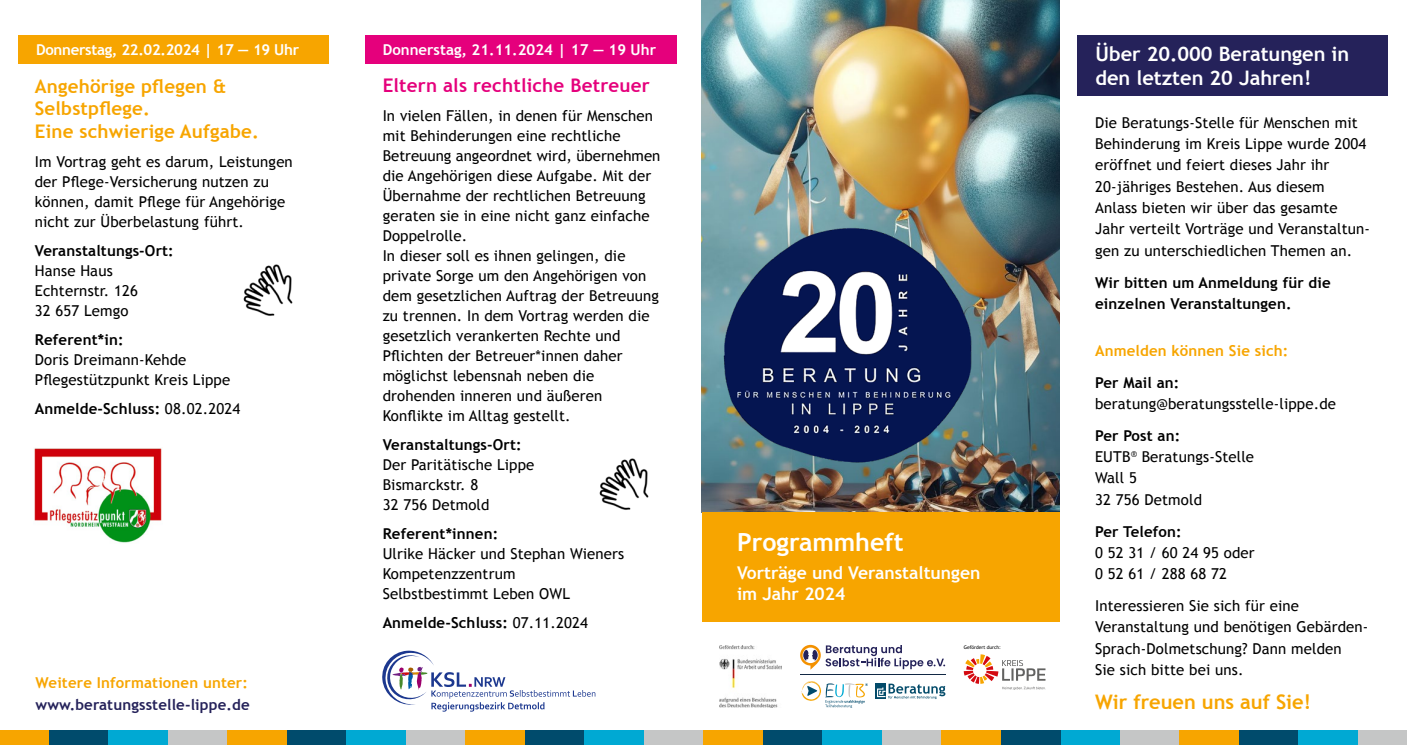
<style>
.page{position:relative;width:1407px;height:745px;background:#fff}
.page>*{position:absolute;margin:0;border:0;box-sizing:border-box;transform-origin:0 0}
.t1{font:700 25px "Trebuchet MS";color:#fff}
.t2{font:700 20px/23.8px "Trebuchet MS";color:#fff}
.t3{font:700 20px "Trebuchet MS";color:#f7a500}
.t4{font:700 18.75px/22.5px "Trebuchet MS";letter-spacing:.01em;color:#f7a500}
.t5{font:700 18.75px "Trebuchet MS";letter-spacing:.01em;color:#e5007c}
.t6{font:700 17.5px/21.2px "Trebuchet MS";color:#fff}
.t7{font:15px/20px "Trebuchet MS";letter-spacing:.01em;color:#000}
.t8{font:700 15px/21.2px "Trebuchet MS";letter-spacing:.01em;color:#000}
.t9{font:700 15px "Trebuchet MS";letter-spacing:-.01em;color:#fff}
.t10{font:700 15px "Trebuchet MS";letter-spacing:.01em;color:#f7a500}
.t11{font:700 15px "Trebuchet MS";letter-spacing:.01em;color:#25225a}
.t12{font:4.88px "Trebuchet MS";color:#000}
.s1{font-weight:400}
.s2{font-weight:700}
</style>
<div class="page">
<img style="left:243px;top:264px;width:50px;height:52px">
<div style="left:1078px;top:35px;width:310px;height:61px;background:#25225a"></div>
<img style="left:702px;top:0;width:357px;height:511px">
<img style="left:722px;top:225px;width:252px;height:239px">
<div style="left:702px;top:511px;width:357px;height:110px;background:#f7a500"></div>
<div style="left:1060px;top:730px;width:60px;height:14px;background:#00a9d3"></div>
<div style="left:1120px;top:730px;width:59px;height:14px;background:#c5c6c6"></div>
<div style="left:1179px;top:730px;width:60px;height:14px;background:#f7a500"></div>
<div style="left:0;top:730px;width:49px;height:14px;background:#f7a500"></div>
<div style="left:1239px;top:730px;width:59px;height:14px;background:#004b6c"></div>
<div style="left:49px;top:730px;width:59px;height:14px;background:#004b6c"></div>
<div style="left:1001px;top:730px;width:59px;height:14px;background:#004b6c"></div>
<div style="left:1298px;top:730px;width:60px;height:14px;background:#00a9d3"></div>
<div style="left:108px;top:730px;width:60px;height:14px;background:#00a9d3"></div>
<div style="left:1358px;top:730px;width:49px;height:14px;background:#c5c6c6"></div>
<div style="left:168px;top:730px;width:59px;height:14px;background:#c5c6c6"></div>
<div style="left:227px;top:730px;width:60px;height:14px;background:#f7a500"></div>
<div style="left:287px;top:730px;width:59px;height:14px;background:#004b6c"></div>
<div style="left:346px;top:730px;width:60px;height:14px;background:#00a9d3"></div>
<div style="left:406px;top:730px;width:59px;height:14px;background:#c5c6c6"></div>
<div style="left:465px;top:730px;width:60px;height:14px;background:#f7a500"></div>
<div style="left:525px;top:730px;width:59px;height:14px;background:#004b6c"></div>
<div style="left:763px;top:730px;width:59px;height:14px;background:#004b6c"></div>
<div style="left:584px;top:730px;width:60px;height:14px;background:#00a9d3"></div>
<div style="left:822px;top:730px;width:60px;height:14px;background:#00a9d3"></div>
<div style="left:644px;top:730px;width:59px;height:14px;background:#c5c6c6"></div>
<div style="left:882px;top:730px;width:59px;height:14px;background:#c5c6c6"></div>
<div style="left:703px;top:730px;width:60px;height:14px;background:#f7a500"></div>
<div style="left:941px;top:730px;width:60px;height:14px;background:#f7a500"></div>
<div style="left:875px;top:682px;width:10px;height:16px;background:#034b6a"></div>
<svg style="left:877px;top:683px;width:68px;height:15px"></svg>
<hr style="left:800px;top:673px;width:145px;height:1px;background:#122844">
<svg style="left:801px;top:681px;width:67px;height:26px"></svg>
<svg style="left:800px;top:644px;width:145px;height:25px"></svg>
<img style="left:719px;top:645px;width:63px;height:62px">
<svg style="left:964px;top:654px;width:82px;height:35px"></svg>
<div style="left:18px;top:35px;width:311px;height:29px;background:#f7a500"></div>
<img style="left:34px;top:448px;width:128px;height:95px">
<div style="left:365px;top:35px;width:311px;height:29px;background:#e5007c"></div>
<svg style="left:382px;top:650px;width:213px;height:61px"></svg>
<img style="left:599px;top:458px;width:50px;height:52px">
<p class="t9" style="left:36px;top:40px;width:264px">Donnerstag, 22.02.2024 | 17 — 19 Uhr</p>
<p class="t4" style="left:35px;top:75px;width:226px">Angehörige pflegen &amp;<br>Selbstpflege.<br>Eine schwierige Aufgabe.</p>
<p class="t7" style="left:35px;top:151px;width:259px">Im Vortrag geht es darum, Leistungen der Pflege-Versicherung nutzen zu können, damit Pflege für Angehörige nicht zur Überbelastung führt.</p>
<p class="t8" style="left:35px;top:239px;width:140px">Veranstaltungs-Ort:</p>
<p class="t7" style="left:35px;top:260px;width:105px">Hanse Haus<br>Echternstr. 126<br>32 657 Lemgo</p>
<p class="t8" style="left:35px;top:328px;width:90px">Referent*in:</p>
<p class="t7" style="left:35px;top:349px;width:197px">Doris Dreimann-Kehde<br>Pflegestützpunkt Kreis Lippe</p>
<p class="t8" style="left:35px;top:397px;width:207px">Anmelde-Schluss: <span class="s1">08.02.2024</span></p>
<p class="t10" style="left:35px;top:673px;width:214px">Weitere Informationen unter:</p>
<p class="t11" style="left:35px;top:694px;width:216px">www.beratungsstelle-lippe.de</p>
<p class="t9" style="left:383px;top:40px;width:275px">Donnerstag, 21.11.2024 | 17 — 19 Uhr</p>
<p class="t5" style="left:383px;top:73px;width:269px">Eltern als rechtliche Betreuer</p>
<p class="t7" style="left:383px;top:106px;width:279px">In vielen Fällen, in denen für Menschen mit Behinderungen eine rechtliche Betreuung angeordnet wird, übernehmen die Angehörigen diese Aufgabe. Mit der Übernahme der rechtlichen Betreuung geraten sie in eine nicht ganz einfache Doppelrolle.<br>In dieser soll es ihnen gelingen, die private Sorge um den Angehörigen von dem gesetzlichen Auftrag der Betreuung zu trennen. In dem Vortrag werden die gesetzlich verankerten Rechte und Pflichten der Betreuer*innen daher möglichst lebensnah neben die drohenden inneren und äußeren Konflikte im Alltag gestellt.</p>
<p class="t8" style="left:383px;top:433px;width:140px">Veranstaltungs-Ort:</p>
<p class="t7" style="left:383px;top:454px;width:153px">Der Paritätische Lippe<br>Bismarckstr. 8<br>32 756 Detmold</p>
<p class="t8" style="left:383px;top:522px;width:117px">Referent*innen:</p>
<p class="t7" style="left:383px;top:543px;width:243px">Ulrike Häcker und Stephan Wieners<br>Kompetenzzentrum<br>Selbstbestimmt Leben OWL</p>
<p class="t8" style="left:383px;top:611px;width:207px">Anmelde-Schluss: <span class="s1">07.11.2024</span></p>
<h1 class="t1" style="left:737px;top:526px;width:168px">Programmheft</h1>
<p class="t6" style="left:737px;top:561px;width:245px">Vorträge und Veranstaltungen im Jahr 2024</p>
<p class="t12" style="left:964px;top:643px;width:39px">Gefördert durch:</p>
<h2 class="t2" style="left:1095px;top:42px;width:255px">Über 20.000 Beratungen in den letzten 20 Jahren!</h2>
<p class="t7" style="left:1095px;top:112px;width:276px;line-height:21.2px">Die Beratungs-Stelle für Menschen mit Behinderung im Kreis Lippe wurde 2004 eröffnet und feiert dieses Jahr ihr 20-jähriges Bestehen. Aus diesem Anlass bieten wir über das gesamte Jahr verteilt Vorträge und Veranstaltun&shy;gen zu unterschiedlichen Themen an.</p>
<p class="t8" style="left:1095px;top:271px;width:237px">Wir bitten um Anmeldung für die einzelnen Veranstaltungen.</p>
<p class="t10" style="left:1095px;top:341px;width:195px">Anmelden können Sie sich:</p>
<p class="t8" style="left:1095px;top:371px;width:86px">Per Mail an:</p>
<p class="t7" style="left:1095px;top:393px;width:242px">beratung@beratungsstelle-lippe.de</p>
<p class="t7" style="left:1095px;top:425px;width:160px;line-height:21.2px"><span class="s2">Per Post an:<br></span>EUTB<sup>®</sup> Beratungs-Stelle<br>Wall 5<br>32 756 Detmold</p>
<p class="t8" style="left:1095px;top:520px;width:88px">Per Telefon:</p>
<p class="t7" style="left:1095px;top:541px;width:161px;line-height:21.2px">0 52 31 / 60 24 95 oder<br>0 52 61 / 288 68 72</p>
<p class="t7" style="left:1095px;top:595px;width:275px;line-height:21.2px">Interessieren Sie sich für eine<br>Veranstaltung und benötigen Gebärden-<br>Sprach-Dolmetschung? Dann melden<br>Sie sich bitte bei uns.</p>
<h2 class="t3" style="left:1095px;top:689px;width:217px">Wir freuen uns auf Sie!</h2>
</div>
